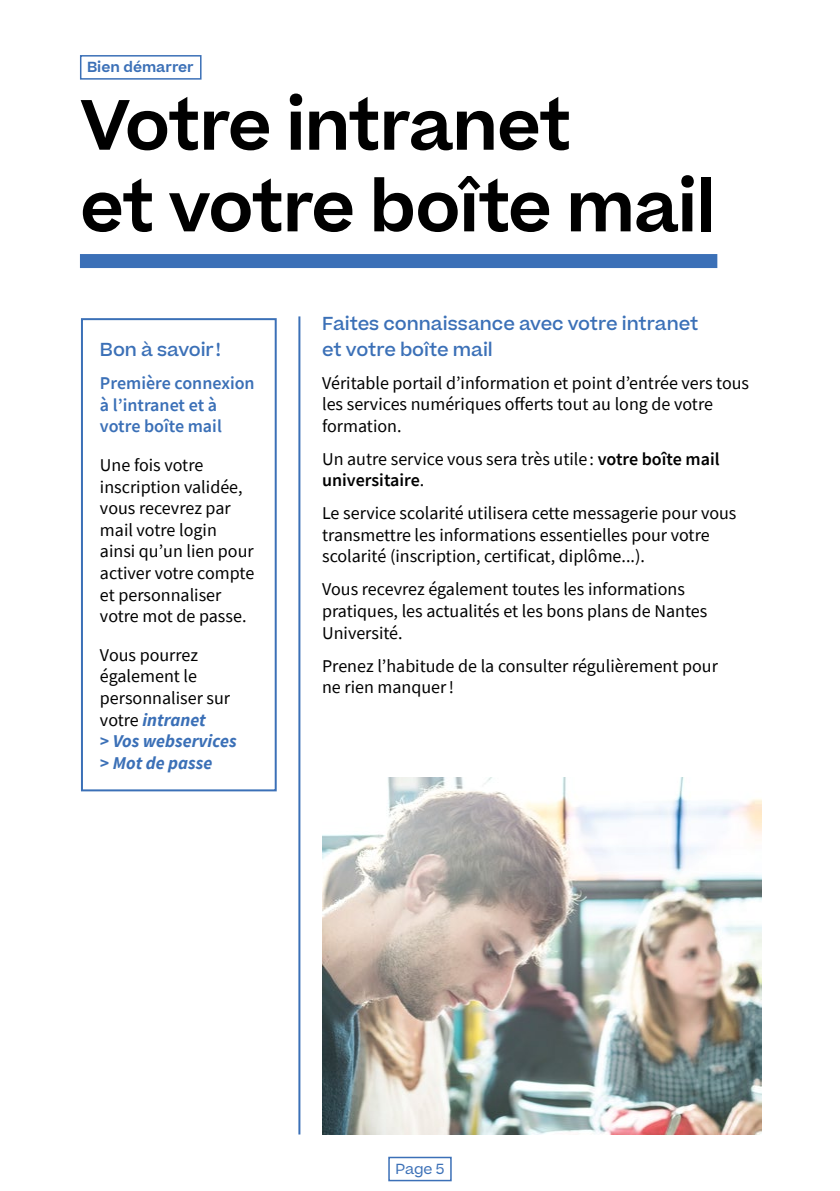
<style>
.page{position:relative;width:840px;height:1191px;background:#fff}
.page>*{position:absolute;margin:0;border:0;box-sizing:border-box;transform-origin:0 0}
.t1{font:600 68px/81.6px "Beatrice";letter-spacing:-.02em;color:#000}
.t2{font:18px/21.6px "Source Sans Pro";color:#000}
.t3{font:500 18px/26px "Beatrice";color:#3b70b7}
.t4{font:600 18px/21.6px "Source Sans Pro";color:#3b70b7}
.t5{font:600 14px "Beatrice";color:#3b70b7}
.t6{font:14px "Beatrice";color:#3b70b7}
.s1{font-weight:700;font-style:italic;color:#3b70b7}
.s2{font-weight:600}
</style>
<div class="page">
<img style="left:322px;top:777px;width:438px;height:357px">
<div style="left:80px;top:55px;width:121px;height:25px;border:2px solid #3b70b7"></div>
<div style="left:80px;top:254px;width:637px;height:14px;background:#3b70b7"></div>
<hr style="left:298px;top:316px;width:2px;height:818px;background:#3b70b7">
<div style="left:81px;top:318px;width:195px;height:473px;border:2px solid #3b70b7"></div>
<div style="left:388px;top:1156px;width:63px;height:25px;border:2px solid #3b70b7"></div>
<p class="t5" style="left:87px;top:58px;width:108px">Bien démarrer</p>
<h1 class="t1" style="left:80px;top:84px;width:637px">Votre intranet<br>et votre boîte mail</h1>
<p class="t3" style="left:100px;top:336px;width:122px">Bon à savoir!</p>
<p class="t4" style="left:100px;top:372px;width:156px">Première connexion à l’intranet et à votre boîte mail</p>
<p class="t2" style="left:100px;top:454px;width:156px">Une fois votre inscription validée, vous recevrez par mail votre login ainsi qu’un lien pour activer votre compte et personnaliser votre mot de passe.</p>
<p class="t2" style="left:100px;top:644px;width:138px">Vous pourrez également le personnaliser sur votre <span class="s1">intranet<br>&gt; Vos webservices &gt; Mot de passe</span></p>
<p class="t3" style="left:322px;top:310px;width:378px">Faites connaissance avec votre intranet et votre boîte mail</p>
<p class="t2" style="left:322px;top:371px;width:428px">Véritable portail d’information et point d’entrée vers tous les services numériques offerts tout au long de votre formation.</p>
<p class="t2" style="left:322px;top:448px;width:399px">Un autre service vous sera très utile : <span class="s2">votre boîte mail universitaire</span>.</p>
<p class="t2" style="left:322px;top:502px;width:415px">Le service scolarité utilisera cette messagerie pour vous transmettre les informations essentielles pour votre scolarité (inscription, certificat, diplôme...).</p>
<p class="t2" style="left:322px;top:578px;width:386px">Vous recevrez également toutes les informations pratiques, les actualités et les bons plans de Nantes<br>Université.</p>
<p class="t2" style="left:322px;top:654px;width:397px">Prenez l’habitude de la consulter régulièrement pour ne rien manquer!</p>
<p class="t6" style="left:395px;top:1159px;width:51px">Page 5</p>
</div>
